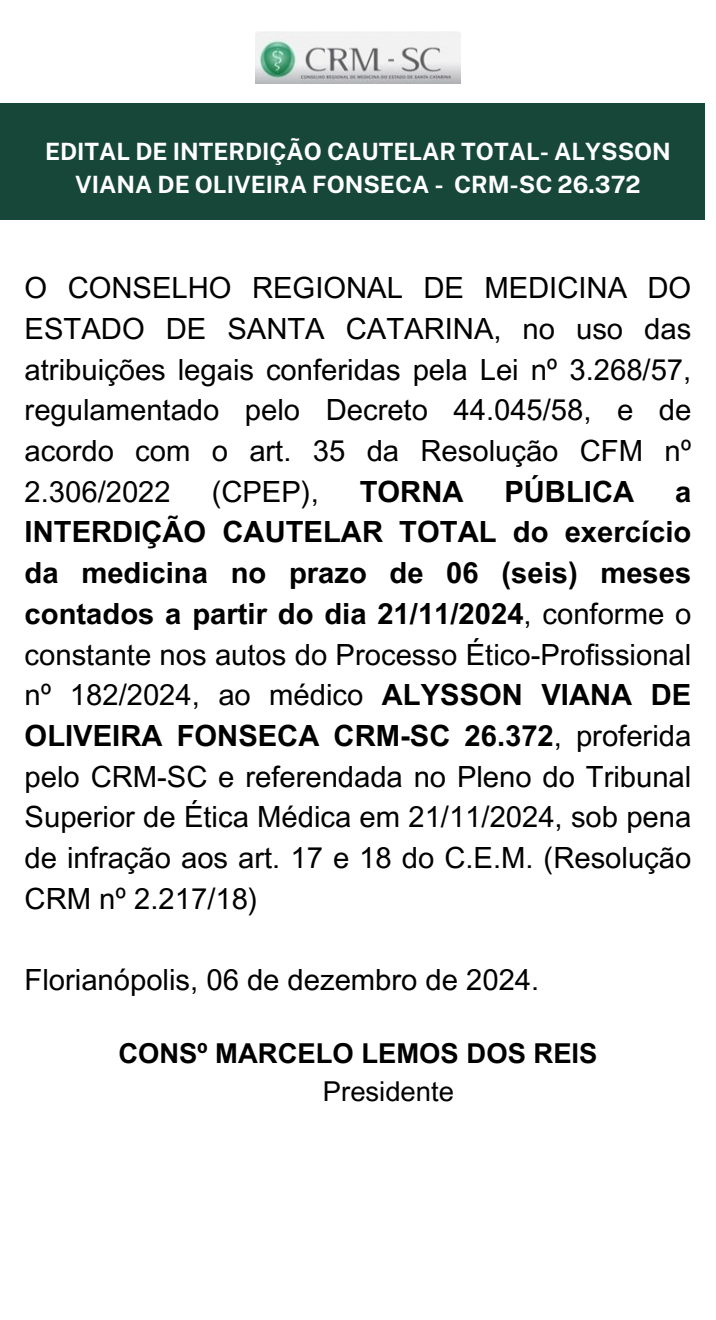
<style>
.page{position:relative;width:716px;height:1320px;background:#fff}
.page>*{position:absolute;margin:0;border:0;box-sizing:border-box;transform-origin:0 0}
.t1{font:29.22px/40.7px "Arial MT Pro";color:#000;text-align:justify}
.t2{font:700 29.22px "Arial MT Pro";color:#000}
.t3{font:700 27.39px/38.1px "Arial MT Pro";color:#000}
.t4{font:700 23.8px/32.8px "Public Sans";color:#fff;text-align:center}
.s1{font-weight:700}
.s2{font-weight:400}
</style>
<div class="page">
<img style="left:255px;top:31px;width:205px;height:52px">
<div style="left:0;top:103px;width:704px;height:116px;background:#164738"></div>
<p class="t4" style="left:45px;top:135px;width:627px">EDITAL DE INTERDIÇÃO CAUTELAR TOTAL- ALYSSON<br>VIANA DE OLIVEIRA FONSECA - CRM-SC 26.372</p>
<p class="t1" style="left:25px;top:271px;width:668px">O CONSELHO REGIONAL DE MEDICINA DO ESTADO DE SANTA CATARINA, no uso das atribuições legais conferidas pela Lei nº 3.268/57, regulamentado pelo Decreto 44.045/58, e de acordo com o art. 35 da Resolução CFM nº 2.306/2022</p>
<p class="t1" style="left:211px;top:474px;width:109px">(CPEP),</p>
<p class="t2" style="left:359px;top:480px;width:105px">TORNA</p>
<p class="t2" style="left:504px;top:480px;width:131px">PÚBLICA</p>
<p class="t1" style="left:25px;top:474px;width:668px;text-indent:650px"><span class="s1">a INTERDIÇÃO CAUTELAR TOTAL do exercício da medicina no prazo de 06 (seis) meses contados a partir do dia 21/11/2024</span>, conforme o constante nos autos do Processo Ético-Profissional nº 182/2024, ao médico <span class="s1">ALYSSON VIANA DE OLIVEIRA FONSECA CRM-SC 26.372</span>, proferida pelo CRM-SC e referendada no Pleno do Tribunal Superior de Ética Médica em 21/11/2024, sob pena de infração aos art. 17 e 18 do C.E.M. (Resolução CRM nº 2.217/18)</p>
<h1 class="t1" style="left:25px;top:963px;width:516px">Florianópolis, 06 de dezembro de 2024.</h1>
<h1 class="t3" style="left:323px;top:1037px;width:276px;text-indent:-204px">CONSº MARCELO LEMOS DOS REIS<br><span class="s2">Presidente</span></h1>
</div>
